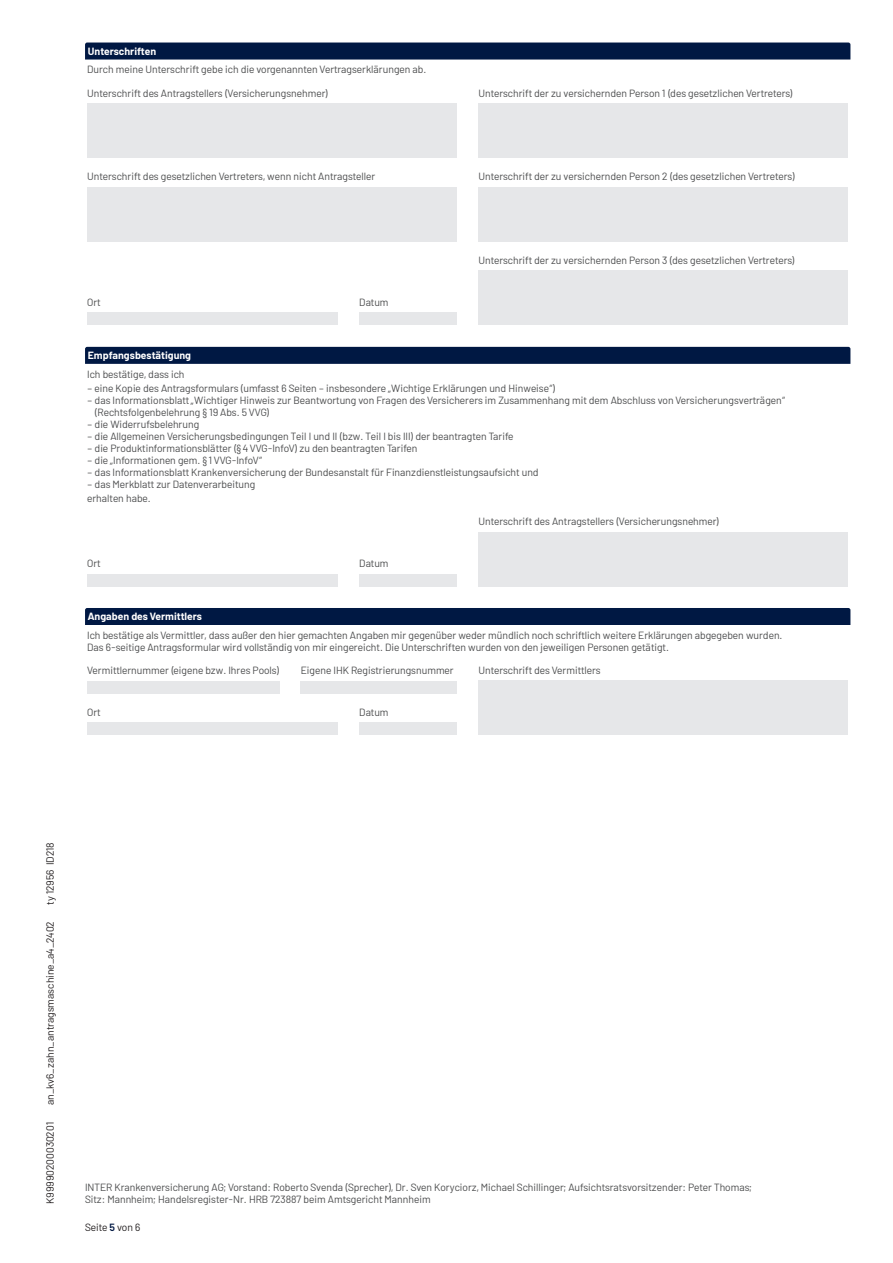
<style>
.page{position:relative;width:893px;height:1263px;background:#fff}
.page>*{position:absolute;margin:0;border:0;box-sizing:border-box;transform-origin:0 0}
.t1{font:10.5px/12px "Barlow";color:#4b4c4d}
.t2{font:10.5px "Barlow";color:#231f20}
.t3{font:700 10.5px "Barlow";color:#fff}
.s1{font-weight:600;color:#001843}
</style>
<div class="page">
<div style="left:85px;top:43px;width:765px;height:17px;background:#001843"></div>
<div style="left:87px;top:103px;width:370px;height:55px;background:#e6e7e9"></div>
<div style="left:87px;top:187px;width:370px;height:54px;background:#e6e7e9"></div>
<div style="left:87px;top:312px;width:251px;height:13px;background:#e6e7e9"></div>
<div style="left:359px;top:312px;width:98px;height:13px;background:#e6e7e9"></div>
<div style="left:478px;top:103px;width:370px;height:55px;background:#e6e7e9"></div>
<div style="left:478px;top:187px;width:370px;height:54px;background:#e6e7e9"></div>
<div style="left:478px;top:271px;width:370px;height:54px;background:#e6e7e9"></div>
<div style="left:85px;top:347px;width:765px;height:17px;background:#001843"></div>
<div style="left:87px;top:574px;width:251px;height:12px;background:#e6e7e9"></div>
<div style="left:359px;top:574px;width:98px;height:12px;background:#e6e7e9"></div>
<div style="left:478px;top:532px;width:370px;height:54px;background:#e6e7e9"></div>
<div style="left:85px;top:608px;width:765px;height:17px;background:#001843"></div>
<div style="left:87px;top:681px;width:193px;height:12px;background:#e6e7e9"></div>
<div style="left:301px;top:681px;width:156px;height:12px;background:#e6e7e9"></div>
<div style="left:87px;top:722px;width:251px;height:13px;background:#e6e7e9"></div>
<div style="left:359px;top:722px;width:98px;height:13px;background:#e6e7e9"></div>
<div style="left:478px;top:681px;width:370px;height:54px;background:#e6e7e9"></div>
<p class="t3" style="left:88px;top:43px;width:70px">Unterschriften</p>
<p class="t1" style="left:87px;top:63px;width:341px">Durch meine Unterschrift gebe ich die vorgenannten Vertragserklärungen ab.</p>
<p class="t1" style="left:87px;top:86px;width:242px">Unterschrift des Antragstellers (Versicherungsnehmer)</p>
<p class="t1" style="left:87px;top:170px;width:290px">Unterschrift des gesetzlichen Vertreters, wenn nicht Antragsteller</p>
<p class="t1" style="left:87px;top:295px;width:15px">Ort</p>
<p class="t1" style="left:359px;top:295px;width:31px">Datum</p>
<p class="t1" style="left:478px;top:86px;width:316px">Unterschrift der zu versichernden Person 1 (des gesetzlichen Vertreters)</p>
<p class="t1" style="left:478px;top:170px;width:318px">Unterschrift der zu versichernden Person 2 (des gesetzlichen Vertreters)</p>
<p class="t1" style="left:478px;top:254px;width:318px">Unterschrift der zu versichernden Person 3 (des gesetzlichen Vertreters)</p>
<p class="t3" style="left:88px;top:348px;width:105px">Empfangsbestätigung</p>
<p class="t1" style="left:87px;top:367px;width:99px">Ich bestätige, dass ich</p>
<p class="t1" style="left:87px;top:381px;width:470px">– eine Kopie des Antragsformulars (umfasst 6 Seiten – insbesondere „Wichtige Erklärungen und Hinweise“)</p>
<p class="t1" style="left:95px;top:393px;width:692px;text-indent:-7px">– das Informationsblatt „Wichtiger Hinweis zur Beantwortung von Fragen des Versicherers im Zusammenhang mit dem Abschluss von Versicherungsverträgen“ (Rechtsfolgenbelehrung § 19 Abs. 5 VVG)</p>
<p class="t1" style="left:87px;top:417px;width:114px">– die Widerrufsbelehrung</p>
<p class="t1" style="left:87px;top:429px;width:428px">– die Allgemeinen Versicherungsbedingungen Teil I und II (bzw. Teil I bis III) der beantragten Tarife</p>
<p class="t1" style="left:87px;top:441px;width:332px">– die Produktinformationsblätter (§4 VVG-InfoV) zu den beantragten Tarifen</p>
<p class="t1" style="left:87px;top:453px;width:177px">– die „Informationen gem. § 1 VVG-InfoV“</p>
<p class="t1" style="left:87px;top:465px;width:453px">– das Informationsblatt Krankenversicherung der Bundesanstalt für Finanzdienstleistungsaufsicht und</p>
<p class="t1" style="left:87px;top:476px;width:170px;line-height:14.1px">– das Merkblatt zur Datenverarbeitung erhalten habe.</p>
<p class="t1" style="left:87px;top:556px;width:15px">Ort</p>
<p class="t1" style="left:359px;top:556px;width:31px">Datum</p>
<p class="t1" style="left:478px;top:515px;width:242px">Unterschrift des Antragstellers (Versicherungsnehmer)</p>
<p class="t3" style="left:88px;top:609px;width:116px">Angaben des Vermittlers</p>
<p class="t1" style="left:87px;top:628px;width:697px">Ich bestätige als Vermittler, dass außer den hier gemachten Angaben mir gegenüber weder mündlich noch schriftlich weitere Erklärungen abgegeben wurden.<br>Das 6-seitige Antragsformular wird vollständig von mir eingereicht. Die Unterschriften wurden von den jeweiligen Personen getätigt.</p>
<p class="t1" style="left:87px;top:663px;width:194px">Vermittlernummer (eigene bzw. Ihres Pools)</p>
<p class="t1" style="left:301px;top:663px;width:154px">Eigene IHK Registrierungsnummer</p>
<p class="t1" style="left:87px;top:705px;width:15px">Ort</p>
<p class="t1" style="left:359px;top:705px;width:31px">Datum</p>
<p class="t1" style="left:478px;top:663px;width:124px">Unterschrift des Vermittlers</p>
<p class="t2" style="left:42px;top:904px;width:64px;rotate:-90deg">ty 12956 ID218</p>
<p class="t2" style="left:42px;top:1105px;width:185px;rotate:-90deg">an_kv6_zahn_antragsmaschine_a4_2402</p>
<p class="t2" style="left:42px;top:1204px;width:83px;rotate:-90deg">K99990200030201</p>
<p class="t1" style="left:85px;top:1181px;width:668px">INTER Krankenversicherung AG; Vorstand: Roberto Svenda (Sprecher), Dr. Sven Koryciorz, Michael Schillinger; Aufsichtsratsvorsitzender: Peter Thomas;<br>Sitz: Mannheim; Handelsregister-Nr. HRB 723887 beim Amtsgericht Mannheim</p>
<p class="t2" style="left:85px;top:1219px;width:57px">Seite <span class="s1">5</span> von 6</p>
</div>
